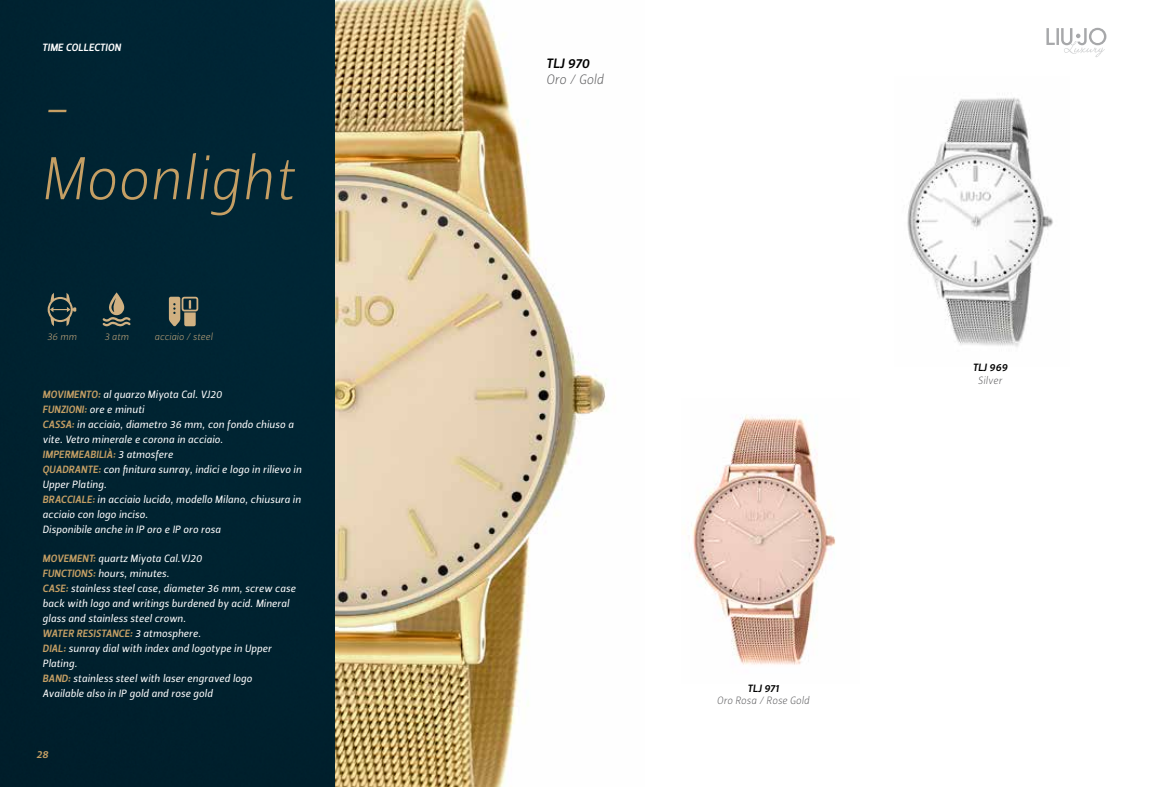
<style>
.page{position:relative;width:1149px;height:787px;background:#fff}
.page>*{position:absolute;margin:0;border:0;box-sizing:border-box;transform-origin:0 0}
.t1{font:60px/72px "Leitura Sans Italic 1";color:#c59f64}
.t2{font:13.5px "Leitura Sans Italic 1";color:#58585a}
.t3{font:13.5px "Leitura Sans Italic 3";letter-spacing:.005em;color:#000}
.t4{font:10.5px/15px "Leitura Sans Italic 2";letter-spacing:.01em;color:#fff}
.t5{font:10.5px "Leitura Sans Italic 3";letter-spacing:.015em;color:#c59f64}
.t6{font:10.5px "Leitura Sans Italic 1";color:#58585a}
.t7{font:10.5px "Leitura Sans Italic 3";letter-spacing:.015em;color:#fff}
.t8{font:10.5px "Leitura Sans Italic 3";letter-spacing:.005em;color:#000}
.t9{font:9.75px "Leitura Sans Italic 1";color:#d0b081}
.s1{font-family:"Leitura Sans Italic 3";color:#c59f64}
.s2{font-family:"Leitura Sans Italic 2";color:#fff}
</style>
<div class="page">
<img style="left:334px;top:0;width:272px;height:787px">
<div style="left:0;top:0;width:334px;height:787px;background:#002331"></div>
<img style="left:907px;top:97px;width:146px;height:250px">
<img style="left:691px;top:414px;width:145px;height:251px">
<svg style="left:1046px;top:28px;width:60px;height:29px"></svg>
<svg style="left:102px;top:292px;width:29px;height:34px"></svg>
<svg style="left:169px;top:297px;width:29px;height:29px"></svg>
<svg style="left:48px;top:293px;width:28px;height:33px"></svg>
<p class="t7" style="left:42px;top:40px;width:80px">TIME COLLECTION</p>
<h1 class="t1" style="left:40px;top:71px;width:256px">-<br>Moonlight</h1>
<p class="t9" style="left:47px;top:329px;width:31px">36 mm</p>
<p class="t9" style="left:104px;top:329px;width:26px">3 atm</p>
<p class="t9" style="left:154px;top:329px;width:60px">acciaio / steel</p>
<p class="t4" style="left:43px;top:387px;width:252px"><span class="s1">MOVIMENTO:</span> al quarzo Miyota Cal. VJ20<br><span class="s1">FUNZIONI:</span> ore e minuti<br><span class="s1">CASSA:</span> in acciaio, diametro 36 mm, con fondo chiuso a vite. Vetro minerale e corona in acciaio.</p>
<p class="t5" style="left:43px;top:447px;width:132px">IMPERMEABILIà: <span class="s2">3 atmosfere</span></p>
<p class="t4" style="left:43px;top:462px;width:260px"><span class="s1">QUADRANTE:</span> con finitura sunray, indici e logo in rilievo in Upper Plating.<br><span class="s1">BRACCIALE:</span> in acciaio lucido, modello Milano, chiusura in acciaio con logo inciso.<br>Disponibile anche in IP oro e IP oro rosa</p>
<p class="t4" style="left:43px;top:551px;width:254px"><span class="s1">MOVEMENT:</span> quartz Miyota Cal.VJ20<br><span class="s1">FUNCTIONS:</span> hours, minutes.<br><span class="s1">CASE:</span> stainless steel case, diameter 36 mm, screw case back with logo and writings burdened by acid. Mineral glass and stainless steel crown.</p>
<p class="t5" style="left:43px;top:626px;width:160px">WATER RESISTANCE: <span class="s2">3 atmosphere.</span></p>
<p class="t4" style="left:43px;top:641px;width:230px"><span class="s1">DIAL:</span> sunray dial with index and logotype in Upper Plating.<br><span class="s1">BAND:</span> stainless steel with laser engraved logo Available also in IP gold and rose gold</p>
<p class="t5" style="left:36px;top:747px;width:13px">28</p>
<p class="t3" style="left:546px;top:54px;width:45px">TLJ 970</p>
<p class="t2" style="left:546px;top:70px;width:59px">Oro / Gold</p>
<p class="t8" style="left:747px;top:681px;width:33px">TLJ 971</p>
<p class="t6" style="left:716px;top:693px;width:94px">Oro Rosa / Rose Gold</p>
<p class="t8" style="left:972px;top:360px;width:36px">TLJ 969</p>
<p class="t6" style="left:977px;top:373px;width:26px">Silver</p>
</div>
